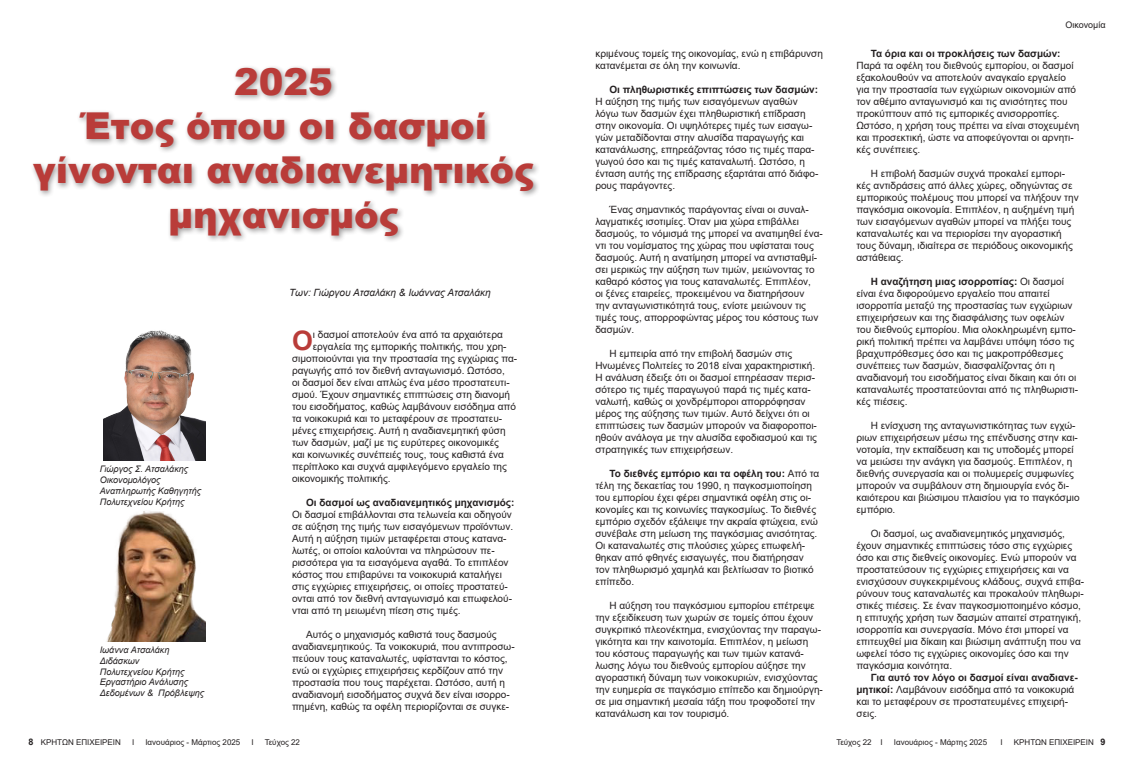
<style>
.page{position:relative;width:1134px;height:766px;background:#fff}
.page>*{position:absolute;margin:0;border:0;box-sizing:border-box;transform-origin:0 0}
.t1{font:900 37px/44.4px "Arial";color:#b93c39;text-align:center}
.t2{font:700 26.8px "Arial";color:#b93c39}
.t3{font:10px/12px "Arial";color:#231f20}
.t4{font:italic 10px "Arial";color:#231f20}
.t5{font:italic 9px/10.8px "Arial";color:#231f20}
.t6{font:9px "Arial";color:#231f20}
.t7{font:8px "Arial";color:#231f20}
.s1{font-weight:700}
.s2{font-weight:700;font-size:9px}
</style>
<div class="page">
<img style="left:107px;top:511px;width:99px;height:130px">
<img style="left:104px;top:330px;width:102px;height:130px">
<div style="left:30px;top:64px;width:511px;height:179px;background:#231f20;opacity:.44"></div>
<p class="t1" style="left:33px;top:58px;width:502px">2025<br>Έτος όπου οι δασμοί γίνονται αναδιανεμητικός μηχανισμός</p>
<p class="t5" style="left:100px;top:463px;width:103px">Γιώργος Σ. Ατσαλάκης<br>Οικονομολόγος<br>Αναπληρωτής Καθηγητής<br>Πολυτεχνείου Κρήτης</p>
<p class="t5" style="left:100px;top:644px;width:86px">Ιωάννα Ατσαλάκη<br>Διδάσκων<br>Πολυτεχνείου Κρήτης</p>
<p class="t5" style="left:100px;top:676px;width:106px">Εργαστήριο Ανάλυσης<br>Δεδομένων &amp; Πρόβλεψης</p>
<p class="t4" style="left:289px;top:286px;width:203px">Των: Γιώργου Ατσαλάκη &amp; Ιωάννας Ατσαλάκη</p>
<p class="t2" style="left:292px;top:321px;width:22px">Ο</p>
<p class="t3" style="left:313px;top:328px;width:192px">ι δασμοί αποτελούν ένα από τα αρχαιότερα</p>
<p class="t3" style="left:313px;top:340px;width:195px">εργαλεία της εμπορικής πολιτικής, που χρη-</p>
<p class="t3" style="left:292px;top:352px;width:227px">σιμοποιούνται για την προστασία της εγχώριας πα-</p>
<p class="t3" style="left:292px;top:364px;width:214px">ραγωγής από τον διεθνή ανταγωνισμό. Ωστόσο,</p>
<p class="t3" style="left:292px;top:376px;width:219px">οι δασμοί δεν είναι απλώς ένα μέσο προστατευτι-</p>
<p class="t3" style="left:292px;top:388px;width:220px">σμού. Έχουν σημαντικές επιπτώσεις στη διανομή</p>
<p class="t3" style="left:292px;top:400px;width:225px">του εισοδήματος, καθώς λαμβάνουν εισόδημα από</p>
<p class="t3" style="left:292px;top:412px;width:212px">τα νοικοκυριά και το μεταφέρουν σε προστατευ-</p>
<p class="t3" style="left:292px;top:424px;width:215px">μένες επιχειρήσεις. Αυτή η αναδιανεμητική φύση</p>
<p class="t3" style="left:292px;top:436px;width:209px">των δασμών, μαζί με τις ευρύτερες οικονομικές</p>
<p class="t3" style="left:292px;top:448px;width:214px">και κοινωνικές συνέπειές τους, τους καθιστά ένα</p>
<p class="t3" style="left:292px;top:460px;width:217px">περίπλοκο και συχνά αμφιλεγόμενο εργαλείο της</p>
<p class="t3" style="left:292px;top:472px;width:100px">οικονομικής πολιτικής.</p>
<p class="t3" style="left:292px;top:496px;width:224px;text-indent:14px"><span class="s1">Οι δασμοί ως αναδιανεμητικός μηχανισμός:<br></span>Οι δασμοί επιβάλλονται στα τελωνεία και οδηγούν σε αύξηση της τιμής των εισαγόμενων προϊόντων.<br>Αυτή η αύξηση τιμών μεταφέρεται στους κατανα&shy;λωτές, οι οποίοι καλούνται να πληρώσουν πε&shy;ρισσότερα για τα εισαγόμενα αγαθά. Το επιπλέον κόστος που επιβαρύνει τα νοικοκυριά καταλήγει στις εγχώριες επιχειρήσεις, οι οποίες προστατεύ&shy;ονται από τον διεθνή ανταγωνισμό και επωφελού&shy;νται από τη μειωμένη πίεση στις τιμές.</p>
<p class="t3" style="left:292px;top:628px;width:224px;text-indent:14px">Αυτός ο μηχανισμός καθιστά τους δασμούς αναδιανεμητικούς. Τα νοικοκυριά, που αντιπροσω&shy;πεύουν τους καταναλωτές, υφίστανται το κόστος, ενώ οι εγχώριες επιχειρήσεις κερδίζουν από την προστασία που τους παρέχεται. Ωστόσο, αυτή η αναδιανομή εισοδήματος συχνά δεν είναι ισορρο&shy;πημένη, καθώς τα οφέλη περιορίζονται σε συγκε-</p>
<p class="t3" style="left:595px;top:47px;width:229px">κριμένους τομείς της οικονομίας, ενώ η επιβάρυνση κατανέμεται σε όλη την κοινωνία.</p>
<p class="t3" style="left:595px;top:83px;width:225px;text-indent:14px"><span class="s1">Οι πληθωριστικές επιπτώσεις των δασμών:<br></span>Η αύξηση της τιμής των εισαγόμενων αγαθών λόγω των δασμών έχει πληθωριστική επίδραση στην οικονομία. Οι υψηλότερες τιμές των εισαγω&shy;γών μεταδίδονται στην αλυσίδα παραγωγής και κατανάλωσης, επηρεάζοντας τόσο τις τιμές παρα&shy;γωγού όσο και τις τιμές καταναλωτή. Ωστόσο, η ένταση αυτής της επίδρασης εξαρτάται από διάφο&shy;ρους παράγοντες.</p>
<p class="t3" style="left:595px;top:203px;width:229px;text-indent:14px">Ένας σημαντικός παράγοντας είναι οι συναλ&shy;λαγματικές ισοτιμίες. Όταν μια χώρα επιβάλλει δασμούς, το νόμισμά της μπορεί να ανατιμηθεί ένα&shy;ντι του νομίσματος της χώρας που υφίσταται τους δασμούς. Αυτή η ανατίμηση μπορεί να αντισταθμί&shy;σει μερικώς την αύξηση των τιμών, μειώνοντας το καθαρό κόστος για τους καταναλωτές. Επιπλέον,<br>οι ξένες εταιρείες, προκειμένου να διατηρήσουν<br>την ανταγωνιστικότητά τους, ενίοτε μειώνουν τις τιμές τους, απορροφώντας μέρος του κόστους των δασμών.</p>
<p class="t3" style="left:595px;top:347px;width:223px;text-indent:14px">Η εμπειρία από την επιβολή δασμών στις Ηνωμένες Πολιτείες το 2018 είναι χαρακτηριστική.<br>Η ανάλυση έδειξε ότι οι δασμοί επηρέασαν περισ&shy;σότερο τις τιμές παραγωγού παρά τις τιμές κατα&shy;ναλωτή, καθώς οι χονδρέμποροι απορρόφησαν μέρος της αύξησης των τιμών. Αυτό δείχνει ότι οι επιπτώσεις των δασμών μπορούν να διαφοροποι&shy;ηθούν ανάλογα με την αλυσίδα εφοδιασμού και τις στρατηγικές των επιχειρήσεων.</p>
<p class="t3" style="left:595px;top:467px;width:225px;text-indent:14px"><span class="s1">Το διεθνές εμπόριο και τα οφέλη του:</span> Από τα τέλη της δεκαετίας του 1990, η παγκοσμιοποίηση του εμπορίου έχει φέρει σημαντικά οφέλη στις οι&shy;κονομίες και τις κοινωνίες παγκοσμίως. Το διεθνές εμπόριο σχεδόν εξάλειψε την ακραία φτώχεια, ενώ συνέβαλε στη μείωση της παγκόσμιας ανισότητας.<br>Οι καταναλωτές στις πλούσιες χώρες επωφελή&shy;θηκαν από φθηνές εισαγωγές, που διατήρησαν τον πληθωρισμό χαμηλά και βελτίωσαν το βιοτικό επίπεδο.</p>
<p class="t3" style="left:595px;top:599px;width:229px;text-indent:14px">Η αύξηση του παγκόσμιου εμπορίου επέτρεψε την εξειδίκευση των χωρών σε τομείς όπου έχουν συγκριτικό πλεονέκτημα, ενισχύοντας την παραγω&shy;γικότητα και την καινοτομία. Επιπλέον, η μείωση του κόστους παραγωγής και των τιμών κατανά&shy;λωσης λόγω του διεθνούς εμπορίου αύξησε την αγοραστική δύναμη των νοικοκυριών, ενισχύοντας την ευημερία σε παγκόσμιο επίπεδο και δημιούργη&shy;σε μια σημαντική μεσαία τάξη που τροφοδοτεί την κατανάλωση και τον τουρισμό.</p>
<p class="t6" style="left:1065px;top:18px;width:42px">Οικονομία</p>
<p class="t3" style="left:856px;top:47px;width:224px;text-indent:14px"><span class="s1">Τα όρια και οι προκλήσεις των δασμών:<br></span>Παρά τα οφέλη του διεθνούς εμπορίου, οι δασμοί εξακολουθούν να αποτελούν αναγκαίο εργαλείο για την προστασία των εγχώριων οικονομιών από τον αθέμιτο ανταγωνισμό και τις ανισότητες που προκύπτουν από τις εμπορικές ανισορροπίες.<br>Ωστόσο, η χρήση τους πρέπει να είναι στοχευμένη και προσεκτική, ώστε να αποφεύγονται οι αρνητι&shy;κές συνέπειες.</p>
<p class="t3" style="left:856px;top:167px;width:224px;text-indent:14px">Η επιβολή δασμών συχνά προκαλεί εμπορι&shy;κές αντιδράσεις από άλλες χώρες, οδηγώντας σε εμπορικούς πολέμους που μπορεί να πλήξουν την παγκόσμια οικονομία. Επιπλέον, η αυξημένη τιμή των εισαγόμενων αγαθών μπορεί να πλήξει τους καταναλωτές και να περιορίσει την αγοραστική τους δύναμη, ιδιαίτερα σε περιόδους οικονομικής αστάθειας.</p>
<p class="t3" style="left:856px;top:275px;width:223px;text-indent:14px"><span class="s1">Η αναζήτηση μιας ισορροπίας:</span> Οι δασμοί είναι ένα διφορούμενο εργαλείο που απαιτεί ισορροπία μεταξύ της προστασίας των εγχώριων επιχειρήσεων και της διασφάλισης των οφελών του διεθνούς εμπορίου. Μια ολοκληρωμένη εμπο&shy;ρική πολιτική πρέπει να λαμβάνει υπόψη τόσο τις βραχυπρόθεσμες όσο και τις μακροπρόθεσμες συνέπειες των δασμών, διασφαλίζοντας ότι η αναδιανομή του εισοδήματος είναι δίκαιη και ότι οι καταναλωτές προστατεύονται από τις πληθωριστι&shy;κές πιέσεις.</p>
<p class="t3" style="left:856px;top:419px;width:225px;text-indent:14px">Η ενίσχυση της ανταγωνιστικότητας των εγχώ&shy;ριων επιχειρήσεων μέσω της επένδυσης στην και&shy;νοτομία, την εκπαίδευση και τις υποδομές μπορεί να μειώσει την ανάγκη για δασμούς. Επιπλέον, η διεθνής συνεργασία και οι πολυμερείς συμφωνίες μπορούν να συμβάλουν στη δημιουργία ενός δι&shy;καιότερου και βιώσιμου πλαισίου για το παγκόσμιο εμπόριο.</p>
<p class="t3" style="left:856px;top:527px;width:229px;text-indent:14px">Οι δασμοί, ως αναδιανεμητικός μηχανισμός, έχουν σημαντικές επιπτώσεις τόσο στις εγχώριες όσο και στις διεθνείς οικονομίες. Ενώ μπορούν να προστατεύσουν τις εγχώριες επιχειρήσεις και να ενισχύσουν συγκεκριμένους κλάδους, συχνά επιβα&shy;ρύνουν τους καταναλωτές και προκαλούν πληθωρι&shy;στικές πιέσεις. Σε έναν παγκοσμιοποιημένο κόσμο, η επιτυχής χρήση των δασμών απαιτεί στρατηγική, ισορροπία και συνεργασία. Μόνο έτσι μπορεί να επιτευχθεί μια δίκαιη και βιώσιμη ανάπτυξη που να ωφελεί τόσο τις εγχώριες οικονομίες όσο και την παγκόσμια κοινότητα.</p>
<p class="t3" style="left:856px;top:671px;width:223px;text-indent:14px"><span class="s1">Για αυτό τον λόγο οι δασμοί είναι αναδιανε&shy;μητικοί:</span> Λαμβάνουν εισόδημα από τα νοικοκυριά και το μεταφέρουν σε προστατευμένες επιχειρή&shy;σεις.</p>
<p class="t7" style="left:28px;top:736px;width:94px"><span class="s2">8</span> ΚΡΗΤΩΝ ΕΠΙΧΕΙΡΕΙΝ</p>
<p class="t7" style="left:132px;top:736px;width:4px">Ι</p>
<p class="t7" style="left:145px;top:736px;width:97px">Ιανουάριος - Μάρτιος 2025</p>
<p class="t7" style="left:252px;top:736px;width:4px">Ι</p>
<p class="t7" style="left:265px;top:736px;width:37px">Τεύχος 22</p>
<p class="t7" style="left:836px;top:736px;width:48px">Τεύχος 22 Ι</p>
<p class="t7" style="left:894px;top:736px;width:95px">Ιανουάριος - Μάρτης 2025</p>
<p class="t7" style="left:1000px;top:736px;width:4px">Ι</p>
<p class="t7" style="left:1014px;top:736px;width:93px">ΚΡΗΤΩΝ ΕΠΙΧΕΙΡΕΙΝ <span class="s2">9</span></p>
</div>
